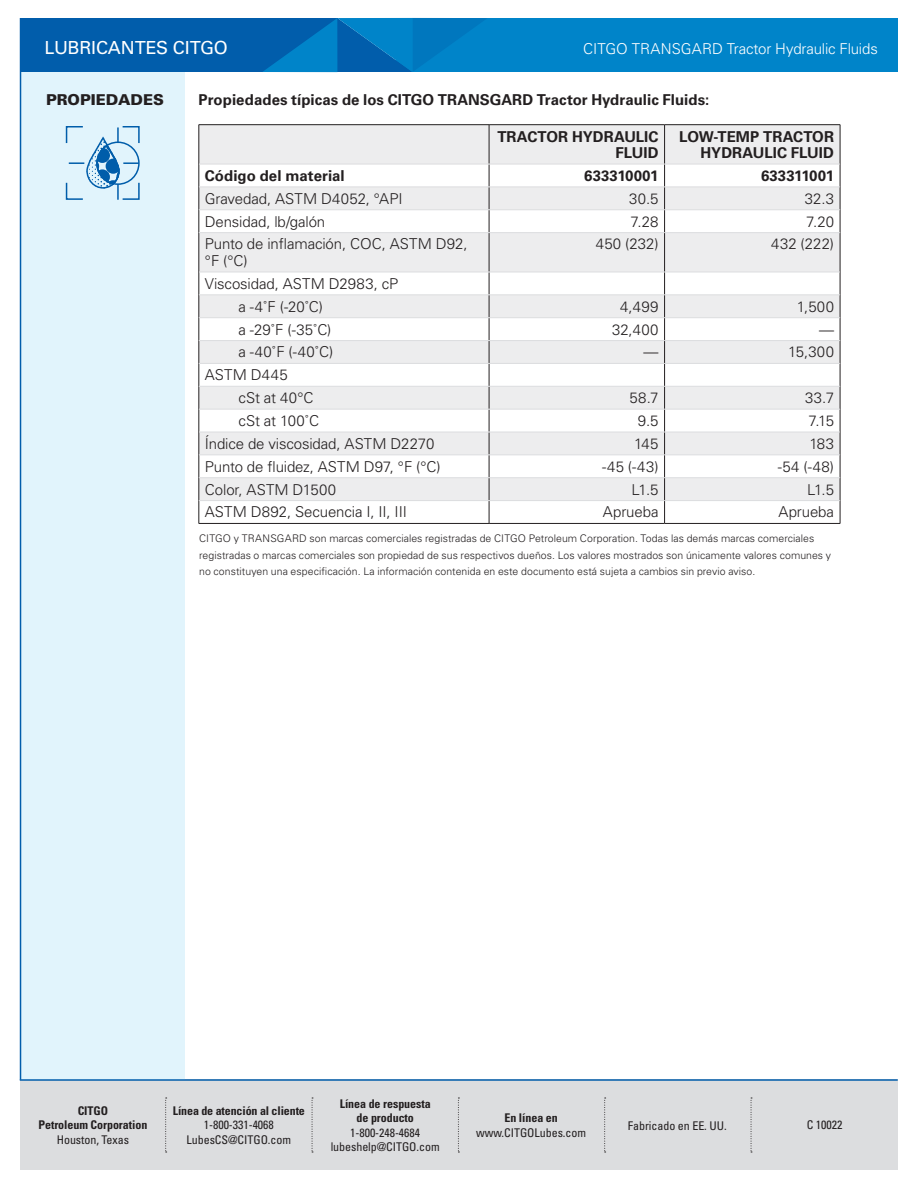
<style>
.page{position:relative;width:918px;height:1188px;background:#fff}
.page>*{position:absolute;margin:0;border:0;box-sizing:border-box;transform-origin:0 0}
.Headers{font:18px "Univers LT Std";letter-spacing:-.01em;color:#fff}
.t1{font:300 15px/16.5px "Univers LT Std";letter-spacing:-.005em;color:#231f20}
.Disclaimers{font:700 15px/16.5px "Univers LT Std";letter-spacing:.005em;color:#231f20;text-align:right}
.Headers-2{font:300 15px "Univers LT Std";letter-spacing:-.01em;color:#fff}
.Headers-3{font:900 15px "Univers LT Std";color:#231f20}
.t2{font:300 15px "Univers LT Std";letter-spacing:.015em;color:#231f20}
.t3{font:condensed 12px/14.4px "Univers LT Std";letter-spacing:-.005em;color:#231f20;text-align:center}
.t4{font:700 condensed 12px/14.4px "Univers LT Std";letter-spacing:-.005em;color:#231f20;text-align:center}
.Disclaimers-2{font:300 10.5px/16.5px "Univers LT Std";letter-spacing:.005em;color:#231f20}
.s1{font-weight:400}
.s2{font-weight:700}
</style>
<div class="page">
<div style="left:20px;top:1080px;width:878px;height:90px;background:#dcdddf"></div>
<svg style="left:751px;top:1098px;width:1px;height:55px"></svg>
<svg style="left:604px;top:1098px;width:2px;height:55px"></svg>
<svg style="left:458px;top:1098px;width:1px;height:55px"></svg>
<svg style="left:312px;top:1098px;width:1px;height:55px"></svg>
<svg style="left:165px;top:1098px;width:2px;height:55px"></svg>
<svg style="left:200px;top:125px;width:640px;height:375px;fill:#ededee"></svg>
<hr style="left:199px;top:124px;width:290px;height:1px;background:#231f20">
<hr style="left:199px;top:125px;width:1px;height:39px;background:#231f20">
<hr style="left:489px;top:124px;width:176px;height:1px;background:#231f20">
<hr style="left:489px;top:125px;width:1px;height:39px;background:#231f20">
<hr style="left:665px;top:124px;width:175px;height:1px;background:#231f20">
<hr style="left:664px;top:125px;width:1px;height:39px;background:#231f20">
<hr style="left:840px;top:125px;width:1px;height:39px;background:#231f20">
<svg style="left:199px;top:165px;width:1px;height:67px"></svg>
<svg style="left:489px;top:165px;width:1px;height:67px"></svg>
<svg style="left:664px;top:165px;width:1px;height:67px"></svg>
<svg style="left:840px;top:164px;width:1px;height:69px"></svg>
<hr style="left:199px;top:233px;width:1px;height:39px;background:#231f20">
<hr style="left:489px;top:233px;width:1px;height:39px;background:#231f20">
<hr style="left:664px;top:233px;width:1px;height:39px;background:#231f20">
<hr style="left:840px;top:233px;width:1px;height:39px;background:#231f20">
<svg style="left:199px;top:273px;width:1px;height:250px"></svg>
<svg style="left:489px;top:273px;width:1px;height:250px"></svg>
<svg style="left:664px;top:273px;width:1px;height:250px"></svg>
<svg style="left:840px;top:272px;width:1px;height:251px"></svg>
<hr style="left:199px;top:523px;width:290px;height:1px;background:#231f20">
<hr style="left:489px;top:523px;width:176px;height:1px;background:#231f20">
<hr style="left:665px;top:523px;width:175px;height:1px;background:#231f20">
<hr style="left:199px;top:164px;width:290px;height:1px;background:#dcdddf">
<hr style="left:489px;top:164px;width:176px;height:1px;background:#dcdddf">
<hr style="left:665px;top:164px;width:175px;height:1px;background:#dcdddf">
<hr style="left:199px;top:187px;width:290px;height:1px;background:#dcdddf">
<hr style="left:489px;top:187px;width:176px;height:1px;background:#dcdddf">
<hr style="left:665px;top:187px;width:175px;height:1px;background:#dcdddf">
<hr style="left:199px;top:210px;width:290px;height:1px;background:#dcdddf">
<hr style="left:489px;top:210px;width:176px;height:1px;background:#dcdddf">
<hr style="left:665px;top:210px;width:175px;height:1px;background:#dcdddf">
<hr style="left:199px;top:232px;width:290px;height:1px;background:#dcdddf">
<hr style="left:489px;top:232px;width:176px;height:1px;background:#dcdddf">
<hr style="left:665px;top:232px;width:175px;height:1px;background:#dcdddf">
<hr style="left:199px;top:272px;width:290px;height:1px;background:#dcdddf">
<hr style="left:489px;top:272px;width:176px;height:1px;background:#dcdddf">
<hr style="left:665px;top:272px;width:175px;height:1px;background:#dcdddf">
<hr style="left:199px;top:295px;width:290px;height:1px;background:#dcdddf">
<hr style="left:489px;top:295px;width:176px;height:1px;background:#dcdddf">
<hr style="left:665px;top:295px;width:175px;height:1px;background:#dcdddf">
<hr style="left:199px;top:317px;width:290px;height:1px;background:#dcdddf">
<hr style="left:489px;top:317px;width:176px;height:1px;background:#dcdddf">
<hr style="left:665px;top:317px;width:175px;height:1px;background:#dcdddf">
<hr style="left:199px;top:340px;width:290px;height:1px;background:#dcdddf">
<hr style="left:489px;top:340px;width:176px;height:1px;background:#dcdddf">
<hr style="left:665px;top:340px;width:175px;height:1px;background:#dcdddf">
<hr style="left:199px;top:363px;width:290px;height:1px;background:#dcdddf">
<hr style="left:489px;top:363px;width:176px;height:1px;background:#dcdddf">
<hr style="left:665px;top:363px;width:175px;height:1px;background:#dcdddf">
<hr style="left:199px;top:386px;width:290px;height:1px;background:#dcdddf">
<hr style="left:489px;top:386px;width:176px;height:1px;background:#dcdddf">
<hr style="left:665px;top:386px;width:175px;height:1px;background:#dcdddf">
<hr style="left:199px;top:409px;width:290px;height:1px;background:#dcdddf">
<hr style="left:489px;top:409px;width:176px;height:1px;background:#dcdddf">
<hr style="left:665px;top:409px;width:175px;height:1px;background:#dcdddf">
<hr style="left:199px;top:432px;width:290px;height:1px;background:#dcdddf">
<hr style="left:489px;top:432px;width:176px;height:1px;background:#dcdddf">
<hr style="left:665px;top:432px;width:175px;height:1px;background:#dcdddf">
<hr style="left:199px;top:455px;width:290px;height:1px;background:#dcdddf">
<hr style="left:489px;top:455px;width:176px;height:1px;background:#dcdddf">
<hr style="left:665px;top:455px;width:175px;height:1px;background:#dcdddf">
<hr style="left:199px;top:477px;width:290px;height:1px;background:#dcdddf">
<hr style="left:489px;top:477px;width:176px;height:1px;background:#dcdddf">
<hr style="left:665px;top:477px;width:175px;height:1px;background:#dcdddf">
<hr style="left:199px;top:500px;width:290px;height:1px;background:#dcdddf">
<hr style="left:489px;top:500px;width:176px;height:1px;background:#dcdddf">
<hr style="left:665px;top:500px;width:175px;height:1px;background:#dcdddf">
<div style="left:21px;top:65px;width:164px;height:1015px;background:#e1f4fc"></div>
<hr style="left:20px;top:18px;width:1px;height:1062px;background:#015dab">
<hr style="left:20px;top:1079px;width:878px;height:2px;background:#015dab">
<div style="left:21px;top:18px;width:316px;height:54px;background:#015dab"></div>
<div style="left:396px;top:18px;width:502px;height:54px;background:#0084c9"></div>
<svg style="left:263px;top:18px;width:223px;height:54px"></svg>
<svg style="left:66px;top:126px;width:74px;height:74px"></svg>
<p class="Headers" style="left:45px;top:37px;width:185px">LUBRICANTES CITGO</p>
<p class="Headers-2" style="left:583px;top:40px;width:296px">CITGO TRANSGARD Tractor Hydraulic Fluids</p>
<p class="Headers-3" style="left:46px;top:90px;width:119px">PROPIEDADES</p>
<p class="Disclaimers" style="left:199px;top:92px;width:512px">Propiedades típicas de los CITGO TRANSGARD Tractor Hydraulic Fluids:</p>
<p class="Disclaimers" style="left:497px;top:128px;width:163px">TRACTOR HYDRAULIC<br>FLUID</p>
<p class="Disclaimers" style="left:679px;top:128px;width:156px">LOW-TEMP TRACTOR<br>HYDRAULIC FLUID</p>
<p class="Disclaimers" style="left:205px;top:167px;width:141px">Código del material</p>
<p class="Disclaimers" style="left:584px;top:167px;width:76px">633310001</p>
<p class="Disclaimers" style="left:761px;top:167px;width:75px">633311001</p>
<p class="t1" style="left:205px;top:190px;width:199px">Gravedad, ASTM D4052, °API</p>
<p class="t1" style="left:629px;top:190px;width:31px">30.5</p>
<p class="t1" style="left:805px;top:190px;width:31px">32.3</p>
<p class="t1" style="left:205px;top:213px;width:122px">Densidad, lb/galón</p>
<p class="t1" style="left:631px;top:213px;width:29px">7.28</p>
<p class="t1" style="left:806px;top:213px;width:29px">7.20</p>
<p class="t1" style="left:205px;top:236px;width:264px">Punto de inflamación, COC, ASTM D92, °F (°C)</p>
<p class="t1" style="left:596px;top:236px;width:64px">450 (232)</p>
<p class="t1" style="left:771px;top:236px;width:64px">432 (222)</p>
<p class="t1" style="left:205px;top:275px;width:195px">Viscosidad, ASTM D2983, cP</p>
<p class="t1" style="left:239px;top:298px;width:86px">a -4˚F (-20˚C)</p>
<p class="t1" style="left:620px;top:298px;width:40px">4,499</p>
<p class="t1" style="left:797px;top:298px;width:39px">1,500</p>
<p class="t1" style="left:239px;top:321px;width:94px">a -29˚F (-35˚C)</p>
<p class="t1" style="left:612px;top:321px;width:48px">32,400</p>
<p class="t1" style="left:819px;top:321px;width:16px">—</p>
<p class="t1" style="left:239px;top:344px;width:96px">a -40˚F (-40˚C)</p>
<p class="t1" style="left:644px;top:344px;width:16px">—</p>
<p class="t1" style="left:788px;top:344px;width:47px">15,300</p>
<p class="t2" style="left:205px;top:366px;width:84px">ASTM D445</p>
<p class="t1" style="left:239px;top:390px;width:76px">cSt at 40°C</p>
<p class="t1" style="left:630px;top:390px;width:30px">58.7</p>
<p class="t1" style="left:805px;top:390px;width:30px">33.7</p>
<p class="t1" style="left:239px;top:412px;width:82px">cSt at 100˚C</p>
<p class="t1" style="left:638px;top:412px;width:22px">9.5</p>
<p class="t1" style="left:808px;top:412px;width:27px">7.15</p>
<p class="t1" style="left:205px;top:435px;width:231px">Índice de viscosidad, ASTM D2270</p>
<p class="t1" style="left:634px;top:435px;width:26px">145</p>
<p class="t1" style="left:809px;top:435px;width:26px">183</p>
<p class="t1" style="left:205px;top:458px;width:237px">Punto de fluidez, ASTM D97, °F (°C)</p>
<p class="t1" style="left:602px;top:458px;width:58px">-45 (-43)</p>
<p class="t1" style="left:778px;top:458px;width:58px">-54 (-48)</p>
<p class="t1" style="left:205px;top:481px;width:133px">Color, ASTM D1500</p>
<p class="t1" style="left:632px;top:481px;width:29px">L1.5</p>
<p class="t1" style="left:807px;top:481px;width:29px">L1.5</p>
<p class="t1" style="left:205px;top:504px;width:204px">ASTM D892, Secuencia I, II, III</p>
<p class="t1" style="left:603px;top:504px;width:57px">Aprueba</p>
<p class="t1" style="left:778px;top:504px;width:57px">Aprueba</p>
<p class="Disclaimers-2" style="left:199px;top:530px;width:633px">CITGO y TRANSGARD son marcas comerciales registradas de CITGO Petroleum Corporation. Todas las demás marcas comerciales registradas o marcas comerciales son propiedad de sus respectivos dueños. Los valores mostrados son únicamente valores comunes y no constituyen una especificación. La información contenida en este documento está sujeta a cambios sin previo aviso.</p>
<p class="t4" style="left:39px;top:1103px;width:110px">CITGO<br>Petroleum Corporation<br><span class="s1">Houston, Texas</span></p>
<p class="t4" style="left:173px;top:1103px;width:134px">Línea de atención al cliente</p>
<p class="t3" style="left:204px;top:1118px;width:71px">1-800-331-4068</p>
<p class="t3" style="left:187px;top:1132px;width:106px">LubesCS@CITGO.com</p>
<p class="t3" style="left:331px;top:1096px;width:111px"><span class="s2">Línea de respuesta<br>de producto<br></span>1-800-248-4684 lubeshelp@CITGO.com</p>
<p class="t4" style="left:504px;top:1111px;width:55px">En línea en</p>
<p class="t3" style="left:476px;top:1125px;width:111px">www.CITGOLubes.com</p>
<p class="t3" style="left:628px;top:1118px;width:100px">Fabricado en EE. UU.</p>
<p class="t3" style="left:807px;top:1118px;width:37px">C 10022</p>
</div>
